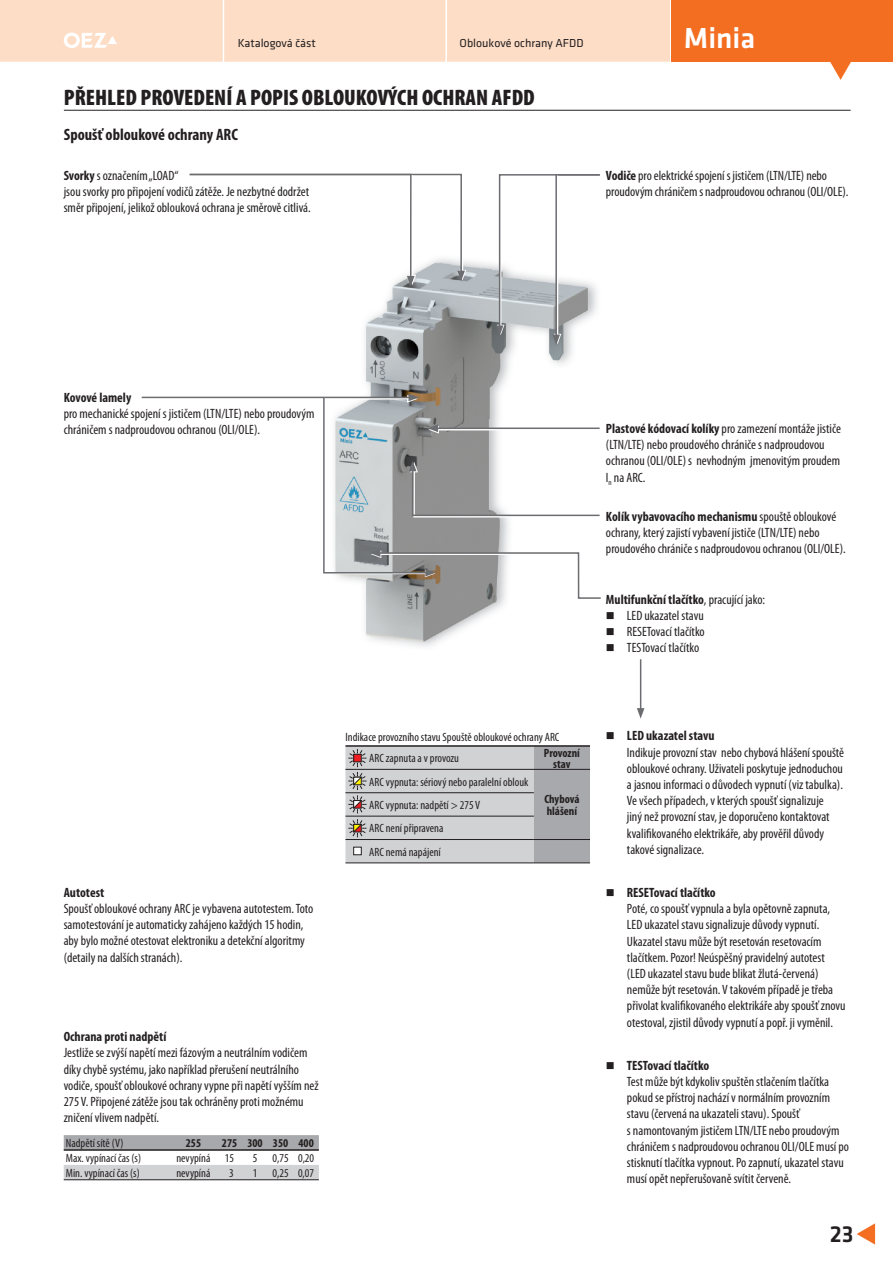
<style>
.page{position:relative;width:893px;height:1263px;background:#fff}
.page>*{position:absolute;margin:0;border:0;box-sizing:border-box;transform-origin:0 0}
.t1{font:500 30px "Klavika";color:#fff}
.t2{font:500 24px "Klavika";color:#231f20}
.t3{font:900 condensed 22.5px "Myriad Pro";color:#231f20}
.t4{font:700 condensed 16.5px "Myriad Pro";color:#231f20}
.t5{font:condensed 13.5px/16.2px "Myriad Pro";color:#231f20}
.t6{font:700 condensed 13.5px "Myriad Pro";color:#231f20}
.t7{font:condensed 12px/23.4px "Myriad Pro";color:#231f20}
.t8{font:700 condensed 12px/10.5px "Myriad Pro";color:#231f20;text-align:center}
.t9{font:12px "Klavika";color:#231f20}
.s1{font-weight:700}
</style>
<div class="page">
<div style="left:671px;top:0;width:222px;height:62px;background:#f36e21"></div>
<svg style="left:830px;top:62px;width:21px;height:18px"></svg>
<div style="left:0;top:0;width:670px;height:62px;background:#fdddc6"></div>
<svg style="left:857px;top:1223px;width:18px;height:22px"></svg>
<hr style="left:64px;top:110px;width:786px;height:1px;background:#231f20">
<img style="left:365px;top:261px;width:208px;height:382px">
<hr style="left:142px;top:397px;width:269px;height:1px;background:#6c6d70">
<svg style="left:189px;top:173px;width:277px;height:113px"></svg>
<svg style="left:496px;top:174px;width:104px;height:171px"></svg>
<svg style="left:64px;top:1135px;width:255px;height:14px;background:#a8a9ad"></svg>
<div style="left:64px;top:1165px;width:255px;height:14px;background:#d1d2d4"></div>
<hr style="left:64px;top:1149px;width:255px;height:2px;background:#231f20">
<hr style="left:64px;top:1179px;width:255px;height:1px;background:#231f20">
<svg style="left:322px;top:394px;width:279px;height:206px"></svg>
<hr style="left:640px;top:659px;width:1px;height:51px;background:#6c6d70">
<svg style="left:637px;top:708px;width:7px;height:11px"></svg>
<hr style="left:345px;top:863px;width:189px;height:1px;background:#231f20">
<hr style="left:345px;top:745px;width:245px;height:2px;background:#231f20">
<hr style="left:534px;top:863px;width:56px;height:1px;background:#231f20">
<svg style="left:345px;top:746px;width:245px;height:117px;background:#c0c0c2"></svg>
<div style="left:354px;top:847px;width:7px;height:8px;background:#fff"></div>
<div style="left:353px;top:847px;width:9px;height:8px;border:1px solid #231f20"></div>
<p class="t9" style="left:238px;top:39px;width:80px">Katalogová část</p>
<p class="t9" style="left:459px;top:39px;width:125px">Obloukové ochrany AFDD</p>
<h3 class="t3" style="left:64px;top:84px;width:472px">PŘEHLED PROVEDENÍ A POPIS OBLOUKOVÝCH OCHRAN AFDD</h3>
<p class="t4" style="left:64px;top:129px;width:176px">Spoušť obloukové ochrany ARC</p>
<p class="t5" style="left:64px;top:168px;width:248px"><span class="s1">Svorky</span> s označením „LOAD“<br>jsou svorky pro připojení vodičů zátěže. Je nezbytné dodržet směr připojení, jelikož oblouková ochrana je směrově citlivá.</p>
<h1 class="t1" style="left:684px;top:26px;width:73px">Minia</h1>
<p class="t5" style="left:606px;top:168px;width:244px"><span class="s1">Vodiče</span> pro elektrické spojení s jističem (LTN/LTE) nebo proudovým chráničem s nadproudovou ochranou (OLI/OLE).</p>
<p class="t6" style="left:64px;top:392px;width:69px">Kovové lamely</p>
<p class="t5" style="left:64px;top:406px;width:252px">pro mechanické spojení s jističem (LTN/LTE) nebo proudovým chráničem s nadproudovou ochranou (OLI/OLE).</p>
<p class="t5" style="left:606px;top:421px;width:236px"><span class="s1">Plastové kódovací kolíky</span> pro zamezení montáže jističe (LTN/LTE) nebo proudového chrániče s nadproudovou ochranou (OLI/OLE) s nevhodným jmenovitým proudem I<sub>n</sub> na ARC.</p>
<p class="t5" style="left:606px;top:509px;width:241px"><span class="s1">Kolík vybavovacího mechanismu</span> spouště obloukové ochrany, který zajistí vybavení jističe (LTN/LTE) nebo proudového chrániče s nadproudovou ochranou (OLI/OLE).</p>
<p class="t5" style="left:627px;top:592px;width:140px;text-indent:-21px"><span class="s1">Multifunkční tlačítko</span>, pracující jako:<br>LED ukazatel stavu<br>RESETovací tlačítko<br>TESTovací tlačítko</p>
<p class="t6" style="left:64px;top:887px;width:42px">Autotest</p>
<p class="t5" style="left:64px;top:901px;width:251px">Spoušť obloukové ochrany ARC je vybavena autotestem. Toto samotestování je automaticky zahájeno každých 15 hodin, aby bylo možné otestovat elektroniku a detekční algoritmy (detaily na dalších stranách).</p>
<p class="t6" style="left:64px;top:1032px;width:104px">Ochrana proti nadpětí</p>
<p class="t5" style="left:64px;top:1046px;width:256px">Jestliže se zvýší napětí mezi fázovým a neutrálním vodičem díky chybě systému, jako například přerušení neutrálního vodiče, spoušť obloukové ochrany vypne při napětí vyšším než 275 V. Připojené zátěže jsou tak ochráněny proti možnému zničení vlivem nadpětí.</p>
<p class="t7" style="left:66px;top:1132px;width:59px">Nadpětí sítě (V)</p>
<p class="t8" style="left:186px;top:1138px;width:17px">255</p>
<p class="t8" style="left:222px;top:1138px;width:93px">275 300 350 400</p>
<p class="t7" style="left:66px;top:1147px;width:77px">Max. vypínací čas (s)</p>
<p class="t7" style="left:176px;top:1147px;width:59px">nevypíná 15</p>
<p class="t7" style="left:253px;top:1147px;width:6px">5</p>
<p class="t7" style="left:272px;top:1147px;width:43px">0,75 0,20</p>
<p class="t7" style="left:66px;top:1162px;width:75px">Min. vypínací čas (s)</p>
<p class="t7" style="left:176px;top:1162px;width:36px">nevypíná</p>
<p class="t7" style="left:229px;top:1162px;width:6px">3</p>
<p class="t7" style="left:253px;top:1162px;width:6px">1</p>
<p class="t7" style="left:272px;top:1162px;width:43px">0,25 0,07</p>
<p class="t7" style="left:345px;top:726px;width:215px">Indikace provozního stavu Spouště obloukové ochrany ARC</p>
<p class="t7" style="left:369px;top:747px;width:91px">ARC zapnuta a v provozu</p>
<p class="t8" style="left:544px;top:749px;width:38px">Provozní stav</p>
<p class="t7" style="left:369px;top:771px;width:161px">ARC vypnuta: sériový nebo paralelní oblouk</p>
<p class="t8" style="left:544px;top:794px;width:36px;line-height:12px;text-align:left">Chybová hlášení</p>
<p class="t7" style="left:369px;top:794px;width:112px">ARC vypnuta: nadpětí &gt; 275 V<br>ARC není připravena<br>ARC nemá napájení</p>
<p class="t6" style="left:627px;top:731px;width:89px">LED ukazatel stavu</p>
<p class="t5" style="left:627px;top:745px;width:219px">Indikuje provozní stav nebo chybová hlášení spouště obloukové ochrany. Uživateli poskytuje jednoduchou a jasnou informaci o důvodech vypnutí (viz tabulka).<br>Ve všech případech, v kterých spoušť signalizuje<br>jiný než provozní stav, je doporučeno kontaktovat kvalifikovaného elektrikáře, aby prověřil důvody takové signalizace.</p>
<p class="t6" style="left:627px;top:887px;width:90px">RESETovací tlačítko</p>
<p class="t5" style="left:627px;top:902px;width:220px">Poté, co spoušť vypnula a byla opětovně zapnuta, LED ukazatel stavu signalizuje důvody vypnutí.<br>Ukazatel stavu může být resetován resetovacím tlačítkem. Pozor! Neúspěšný pravidelný autotest (LED ukazatel stavu bude blikat žlutá-červená) nemůže být resetován. V takovém případě je třeba přivolat kvalifikovaného elektrikáře aby spoušť znovu otestoval, zjistil důvody vypnutí a popř. ji vyměnil.</p>
<p class="t6" style="left:627px;top:1060px;width:84px">TESTovací tlačítko</p>
<p class="t5" style="left:627px;top:1074px;width:224px">Test může být kdykoliv spuštěn stlačením tlačítka pokud se přístroj nachází v normálním provozním stavu (červená na ukazateli stavu). Spoušť<br>s namontovaným jističem LTN/LTE nebo proudovým chráničem s nadproudovou ochranou OLI/OLE musí po stisknutí tlačítka vypnout. Po zapnutí, ukazatel stavu musí opět nepřerušovaně svítit červeně.</p>
<h2 class="t2" style="left:830px;top:1224px;width:25px">23</h2>
</div>
